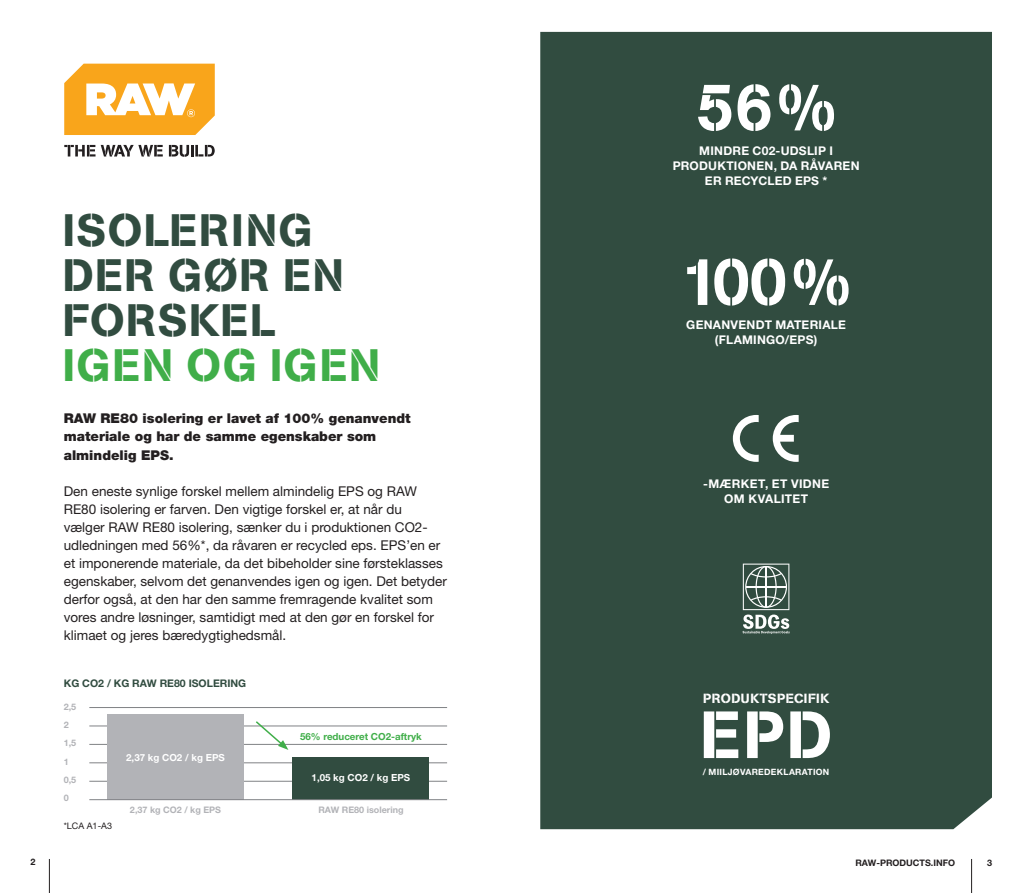
<style>
.page{position:relative;width:1021px;height:893px;background:#fff}
.page>*{position:absolute;margin:0;border:0;box-sizing:border-box;transform-origin:0 0}
.Lead_Paragraph{font:66px "AG Book Pro Stencil";letter-spacing:.02em;color:#fff}
.Lead_Paragraph-2{font:45px/45px "AG Book Pro Stencil";letter-spacing:.03em;color:#314c40}
.t1{font:13.5px/18px "Helvetica Neue LT Std";color:#231f20}
.Lead_Paragraph-3{font:900 13.5px/18px "Helvetica Neue LT Std";color:#231f20}
.Lead_Paragraph-4{font:13.2px "AG Book Pro Stencil";letter-spacing:.03em;color:#fff}
.Lead_Paragraph-5{font:700 12px/15px "Helvetica Neue LT Std";letter-spacing:.02em;color:#fff;text-align:center}
.t2{font:700 10.5px "Helvetica Neue LT Std";color:#314c40}
.t3{font:700 9.75px "Helvetica Neue LT Std";color:#fff}
.t4{font:700 9.75px "Helvetica Neue LT Std";color:#40ae49}
.t5{font:700 9px "Helvetica Neue LT Std";color:#b2b3b7}
.t6{font:700 9px "Helvetica Neue LT Std";color:#231f20}
.Header_Product_Small{font:9px "Helvetica Neue LT Std";color:#231f20}
.Lead_Paragraph-6{font:700 8.7px "Helvetica Neue LT Std";letter-spacing:.03em;color:#fff}
.s1{color:#40ae49}
</style>
<div class="page">
<hr style="left:971px;top:859px;width:1px;height:34px;background:#231f20">
<svg style="left:64px;top:64px;width:151px;height:71px"></svg>
<svg style="left:64px;top:145px;width:31px;height:11px"></svg>
<svg style="left:101px;top:145px;width:62px;height:11px"></svg>
<svg style="left:169px;top:145px;width:46px;height:12px"></svg>
<div style="left:540px;top:32px;width:451px;height:797px;background:#314c40"></div>
<svg style="left:732px;top:415px;width:26px;height:47px"></svg>
<svg style="left:772px;top:415px;width:26px;height:47px"></svg>
<hr style="left:89px;top:781px;width:358px;height:1px;background:#808285">
<hr style="left:89px;top:763px;width:358px;height:1px;background:#808285">
<hr style="left:89px;top:744px;width:358px;height:1px;background:#808285">
<hr style="left:89px;top:726px;width:358px;height:1px;background:#808285">
<hr style="left:89px;top:707px;width:358px;height:1px;background:#808285">
<div style="left:107px;top:714px;width:136px;height:86px;background:#b2b3b7"></div>
<div style="left:293px;top:757px;width:136px;height:43px;background:#314c40"></div>
<hr style="left:89px;top:799px;width:358px;height:1px;background:#808285">
<svg style="left:254px;top:721px;width:34px;height:29px"></svg>
<svg style="left:742px;top:564px;width:47px;height:70px;background:#70837a"></svg>
<hr style="left:49px;top:859px;width:1px;height:34px;background:#231f20">
<p class="t6" style="left:30px;top:857px;width:7px">2</p>
<p class="Lead_Paragraph-2" style="left:63px;top:208px;width:319px">ISOLERING<br>DER GØR EN<br>FORSKEL<br><span class="s1">IGEN OG IGEN</span></p>
<p class="Lead_Paragraph-3" style="left:64px;top:409px;width:348px">RAW RE80 isolering er lavet af 100% genanvendt materiale og har de samme egenskaber som</p>
<p class="Lead_Paragraph-3" style="left:64px;top:446px;width:111px">almindelig EPS.</p>
<p class="t1" style="left:64px;top:482px;width:385px">Den eneste synlige forskel mellem almindelig EPS og RAW RE80 isolering er farven. Den vigtige forskel er, at når du<br>vælger RAW RE80 isolering, sænker du i produktionen CO2- udledningen med 56%*, da råvaren er recycled eps. EPS’en er et imponerende materiale, da det bibeholder sine førsteklasses egenskaber, selvom det genanvendes igen og igen. Det betyder derfor også, at den har den samme fremragende kvalitet som vores andre løsninger, samtidigt med at den gør en forskel for klimaet og jeres bæredygtighedsmål.</p>
<p class="t2" style="left:64px;top:676px;width:184px">KG CO2 / KG RAW RE80 ISOLERING</p>
<p class="t5" style="left:64px;top:701px;width:14px">2,5</p>
<p class="t5" style="left:64px;top:719px;width:7px">2</p>
<p class="t5" style="left:64px;top:738px;width:14px">1,5</p>
<p class="t5" style="left:64px;top:756px;width:7px">1</p>
<p class="t5" style="left:64px;top:774px;width:14px">0,5</p>
<p class="t5" style="left:64px;top:792px;width:7px">0</p>
<p class="Header_Product_Small" style="left:64px;top:821px;width:50px">*LCA A1-A3</p>
<p class="t3" style="left:126px;top:751px;width:100px">2,37 kg CO2 / kg EPS</p>
<p class="t4" style="left:300px;top:730px;width:123px">56% reduceret CO2-aftryk</p>
<p class="t3" style="left:311px;top:771px;width:100px">1,05 kg CO2 / kg EPS</p>
<p class="t5" style="left:130px;top:804px;width:93px">2,37 kg CO2 / kg EPS</p>
<p class="t5" style="left:318px;top:804px;width:87px">RAW RE80 isolering</p>
<p class="Lead_Paragraph" style="left:696px;top:65px;width:140px">56 %</p>
<p class="Lead_Paragraph-5" style="left:672px;top:143px;width:188px">MINDRE C02-UDSLIP I<br>PRODUKTIONEN, DA RÅVAREN<br>ER RECYCLED EPS *</p>
<p class="Lead_Paragraph" style="left:682px;top:239px;width:169px">100 %</p>
<p class="Lead_Paragraph-5" style="left:686px;top:317px;width:161px">GENANVENDT MATERIALE (FLAMINGO/EPS)</p>
<p class="Lead_Paragraph-5" style="left:703px;top:476px;width:128px">-MÆRKET, ET VIDNE<br>OM KVALITET</p>
<p class="Lead_Paragraph-4" style="left:703px;top:689px;width:128px">PRODUKTSPECIFIK</p>
<p class="Lead_Paragraph" style="left:700px;top:692px;width:134px">EPD</p>
<p class="Lead_Paragraph-6" style="left:703px;top:766px;width:128px">/ MIILJØVAREDEKLARATION</p>
<p class="t6" style="left:855px;top:857px;width:101px">RAW-PRODUCTS.INFO</p>
<p class="t6" style="left:986px;top:857px;width:7px">3</p>
</div>
